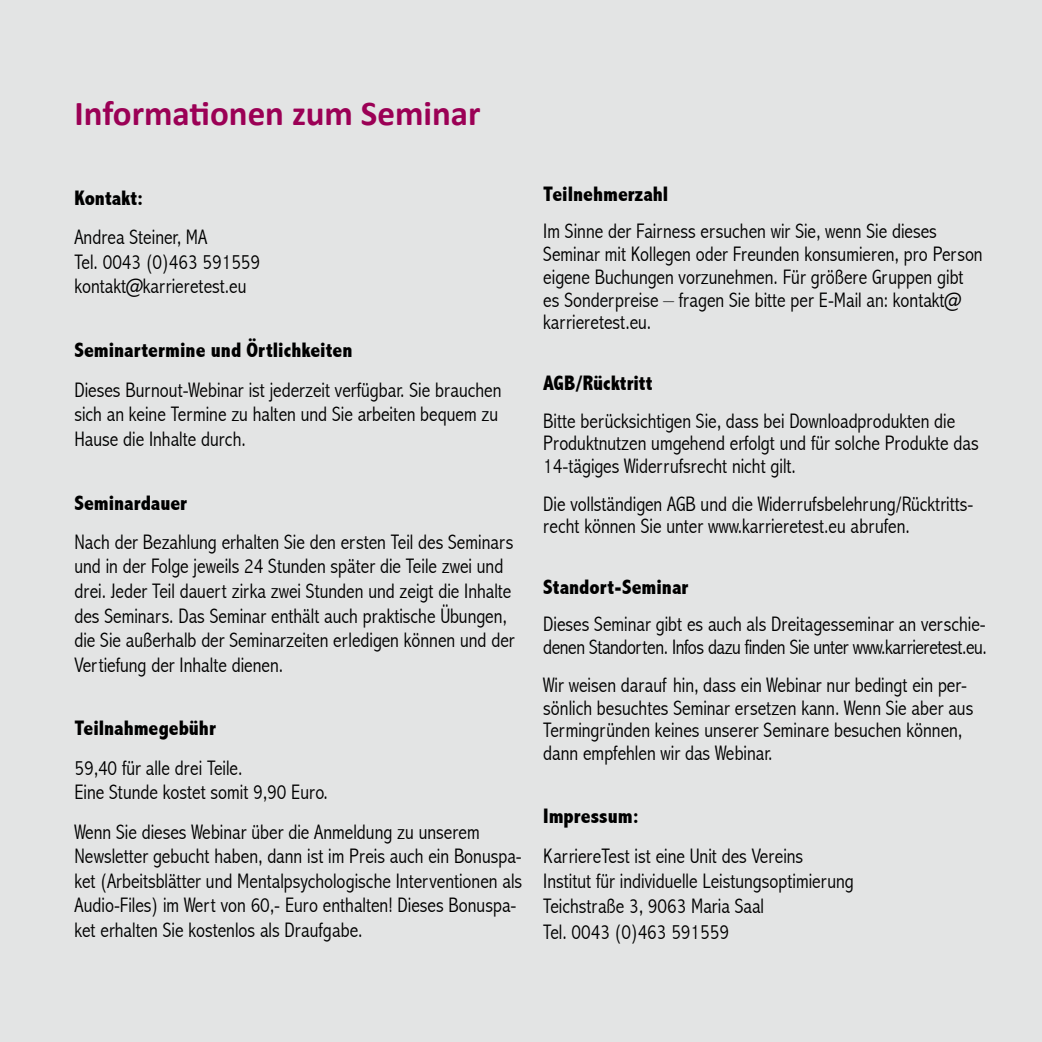
<style>
.page{position:relative;width:1042px;height:1042px;background:#e3e4e4}
.page>*{position:absolute;margin:0;border:0;box-sizing:border-box;transform-origin:0 0}
.t1{font:700 35px "Calibri";color:#9b0055}
.t2{font:300 condensed 21px/22.8px "Abadi";color:#000}
.t3{font:800 condensed 21px "Abadi";color:#000}
</style>
<div class="page">
<h1 class="t1" style="left:74px;top:91px;width:408px">Informationen zum Seminar</h1>
<p class="t3" style="left:74px;top:186px;width:70px">Kontakt:</p>
<p class="t2" style="left:74px;top:225px;width:187px;line-height:24.5px">Andrea Steiner, MA<br>Tel. 0043 (0)463 591559 kontakt@karrieretest.eu</p>
<p class="t3" style="left:74px;top:338px;width:279px">Seminartermine und Örtlichkeiten</p>
<p class="t2" style="left:74px;top:377px;width:428px;line-height:24.5px">Dieses Burnout-Webinar ist jederzeit verfügbar. Sie brauchen sich an keine Termine zu halten und Sie arbeiten bequem zu<br>Hause die Inhalte durch.</p>
<p class="t3" style="left:74px;top:490px;width:114px">Seminardauer</p>
<p class="t2" style="left:74px;top:530px;width:442px;line-height:24.5px">Nach der Bezahlung erhalten Sie den ersten Teil des Seminars und in der Folge jeweils 24 Stunden später die Teile zwei und drei. Jeder Teil dauert zirka zwei Stunden und zeigt die Inhalte des Seminars. Das Seminar enthält auch praktische Übungen, die Sie außerhalb der Seminarzeiten erledigen können und der Vertiefung der Inhalte dienen.</p>
<p class="t3" style="left:74px;top:716px;width:143px">Teilnahmegebühr</p>
<p class="t2" style="left:74px;top:755px;width:255px;line-height:24.5px">59,40 für alle drei Teile.<br>Eine Stunde kostet somit 9,90 Euro.</p>
<p class="t2" style="left:74px;top:819px;width:449px;line-height:24.7px">Wenn Sie dieses Webinar über die Anmeldung zu unserem Newsletter gebucht haben, dann ist im Preis auch ein Bonuspa&shy;ket (Arbeitsblätter und Mentalpsychologische Interventionen als Audio-Files) im Wert von 60,- Euro enthalten! Dieses Bonuspa&shy;ket erhalten Sie kostenlos als Draufgabe.</p>
<p class="t3" style="left:543px;top:182px;width:126px">Teilnehmerzahl</p>
<p class="t2" style="left:543px;top:220px;width:441px">Im Sinne der Fairness ersuchen wir Sie, wenn Sie dieses Seminar mit Kollegen oder Freunden konsumieren, pro Person eigene Buchungen vorzunehmen. Für größere Gruppen gibt es Sonderpreise – fragen Sie bitte per E-Mail an: kontakt@ karrieretest.eu.</p>
<p class="t3" style="left:543px;top:371px;width:111px">AGB/Rücktritt</p>
<p class="t2" style="left:543px;top:409px;width:437px">Bitte berücksichtigen Sie, dass bei Downloadprodukten die<br>Produktnutzen umgehend erfolgt und für solche Produkte das<br>14-tägiges Widerrufsrecht nicht gilt.</p>
<p class="t2" style="left:543px;top:492px;width:431px">Die vollständigen AGB und die Widerrufsbelehrung/Rücktritts&shy;recht können Sie unter www.karrieretest.eu abrufen.</p>
<p class="t3" style="left:543px;top:574px;width:146px">Standort-Seminar</p>
<p class="t2" style="left:543px;top:613px;width:445px">Dieses Seminar gibt es auch als Dreitagesseminar an verschie&shy;denen Standorten. Infos dazu finden Sie unter www.karrieretest.eu.</p>
<p class="t2" style="left:543px;top:673px;width:431px">Wir weisen darauf hin, dass ein Webinar nur bedingt ein per&shy;sönlich besuchtes Seminar ersetzen kann. Wenn Sie aber aus Termingründen keines unserer Seminare besuchen können, dann empfehlen wir das Webinar.</p>
<p class="t3" style="left:543px;top:804px;width:97px">Impressum:</p>
<p class="t2" style="left:543px;top:843px;width:312px;line-height:25.2px">KarriereTest ist eine Unit des Vereins Institut für individuelle Leistungsoptimierung Teichstraße 3, 9063 Maria Saal<br>Tel. 0043 (0)463 591559</p>
</div>
